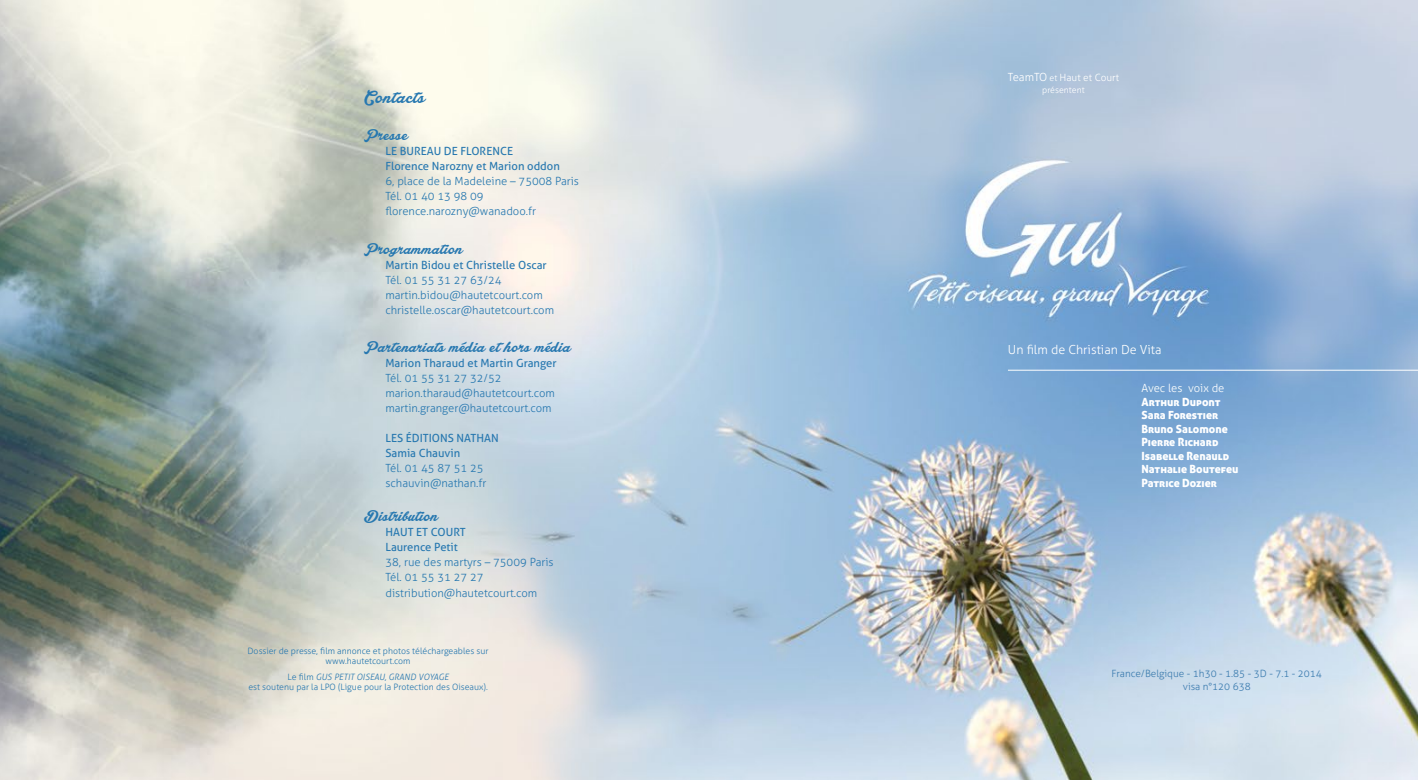
<style>
.page{position:relative;width:1418px;height:780px;background:#fff}
.page>*{position:absolute;margin:0;border:0;box-sizing:border-box;transform-origin:0 0}
.t1{font:18.75px "Lakesight Personal Use Only";color:#2778b0}
.t2{font:16.25px "Lakesight Personal Use Only";color:#2778b0}
.t3{font:300 12.5px "Aller";color:#fff}
.t4{font:300 11.25px/15px "Aller";color:#2778b0}
.t5{font:11.25px "Aller";color:#2778b0}
.t6{font:11.25px/13.5px "Aller Display";color:#fff}
.t7{font:300 11.25px "Aller";color:#fff}
.t8{font:300 10px "Aller";color:#3c7caf}
.t9{font:300 10px "Aller";color:#fff}
.t10{font:300 8.75px/10.5px "Aller";color:#2778b0;text-align:center}
.t11{font:300 8.75px "Aller";color:#fff}
.s1{font-weight:400}
.s2{font-style:italic}
.s3{font-size:11.25px}
.s4{font-size:8.75px}
</style>
<div class="page">
<img style="left:0;top:0;width:1417px;height:780px">
<hr style="left:1007px;top:370px;width:410px;height:1px;background:#fff">
<p class="t1" style="left:364px;top:85px;width:63px">Contacts</p>
<p class="t2" style="left:364px;top:125px;width:46px">Presse</p>
<p class="t5" style="left:385px;top:144px;width:129px">LE BUREAU DE FLORENCE</p>
<p class="t4" style="left:385px;top:159px;width:195px"><span class="s1">Florence Narozny et Marion oddon<br></span>6, place de la Madeleine – 75008 Paris</p>
<p class="t4" style="left:385px;top:189px;width:152px">Tél. 01 40 13 98 09 florence.narozny@wanadoo.fr</p>
<p class="t2" style="left:364px;top:239px;width:100px">Programmation</p>
<p class="t5" style="left:385px;top:258px;width:163px">Martin Bidou et Christelle Oscar</p>
<p class="t4" style="left:385px;top:273px;width:118px">Tél. 01 55 31 27 63/24</p>
<p class="t4" style="left:385px;top:288px;width:159px">martin.bidou@hautetcourt.com</p>
<p class="t4" style="left:385px;top:303px;width:170px">christelle.oscar@hautetcourt.com</p>
<p class="t2" style="left:364px;top:336px;width:208px">Partenariats média et hors média</p>
<p class="t5" style="left:385px;top:356px;width:173px">Marion Tharaud et Martin Granger</p>
<p class="t4" style="left:385px;top:370px;width:118px">Tél. 01 55 31 27 32/52</p>
<p class="t4" style="left:385px;top:385px;width:171px">marion.tharaud@hautetcourt.com</p>
<p class="t4" style="left:385px;top:400px;width:168px">martin.granger@hautetcourt.com</p>
<p class="t5" style="left:385px;top:431px;width:115px">LES ÉDITIONS NATHAN</p>
<p class="t5" style="left:385px;top:446px;width:76px">Samia Chauvin</p>
<p class="t4" style="left:385px;top:460px;width:100px">Tél. 01 45 87 51 25</p>
<p class="t4" style="left:385px;top:475px;width:102px">schauvin@nathan.fr</p>
<p class="t2" style="left:364px;top:506px;width:76px">Distribution</p>
<p class="t5" style="left:385px;top:525px;width:82px">HAUT ET COURT</p>
<p class="t5" style="left:385px;top:540px;width:74px">Laurence Petit</p>
<p class="t4" style="left:385px;top:555px;width:170px">38, rue des martyrs – 75009 Paris</p>
<p class="t4" style="left:385px;top:570px;width:100px">Tél. 01 55 31 27 27</p>
<p class="t4" style="left:385px;top:585px;width:153px">distribution@hautetcourt.com</p>
<p class="t10" style="left:247px;top:645px;width:242px">Dossier de presse, film annonce et photos téléchargeables sur</p>
<p class="t10" style="left:325px;top:656px;width:86px">www.hautetcourt.com</p>
<p class="t10" style="left:248px;top:671px;width:241px">Le film <span class="s2">GUS PETIT OISEAU, GRAND VOYAGE<br></span>est soutenu par la LPO (Ligue pour la Protection des Oiseaux).</p>
<p class="t9" style="left:1007px;top:71px;width:113px"><span class="s3">TeamTO</span> <span class="s4">et</span> Haut et Court</p>
<p class="t11" style="left:1042px;top:85px;width:44px">présentent</p>
<p class="t3" style="left:1007px;top:342px;width:155px">Un film de Christian De Vita</p>
<p class="t7" style="left:1141px;top:381px;width:84px">Avec les voix de</p>
<p class="t6" style="left:1141px;top:395px;width:81px">Arthur Dupont</p>
<p class="t6" style="left:1141px;top:408px;width:88px">Sara Forestier<br>Bruno Salomone</p>
<p class="t6" style="left:1141px;top:435px;width:78px">Pierre Richard</p>
<p class="t6" style="left:1141px;top:449px;width:89px">Isabelle Renauld</p>
<p class="t6" style="left:1141px;top:462px;width:98px">Nathalie Boutefeu</p>
<p class="t6" style="left:1141px;top:476px;width:77px">Patrice Dozier</p>
<p class="t8" style="left:1111px;top:667px;width:212px">France/Belgique - 1h30 - 1.85 - 3D - 7.1 - 2014</p>
<p class="t8" style="left:1182px;top:680px;width:69px">visa n°120 638</p>
</div>
